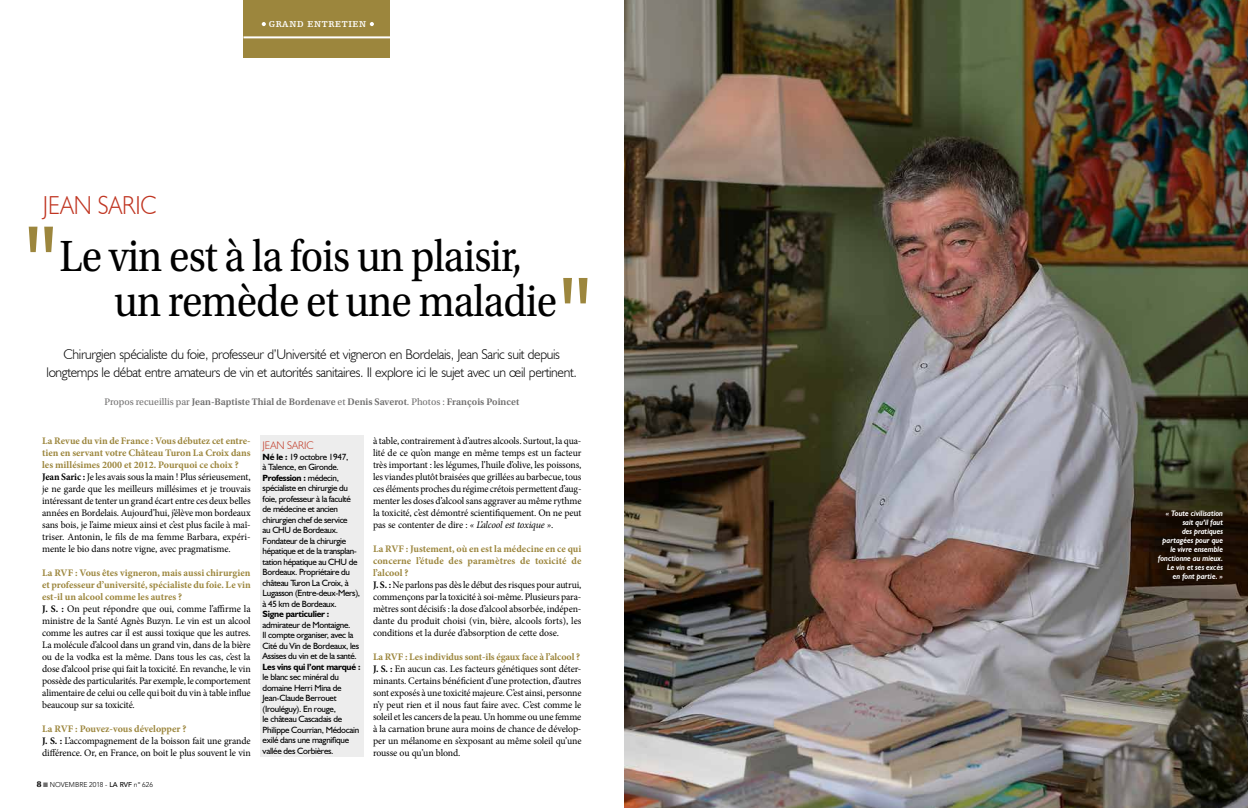
<style>
.page{position:relative;width:1248px;height:808px;background:#fff}
.page>*{position:absolute;margin:0;border:0;box-sizing:border-box;transform-origin:0 0}
.t1{font:46px/45px "Utopia Std";letter-spacing:-.02em;color:#000;scale:.9 1}
.t2{font:300 26px "Humanist 521 BT";letter-spacing:.01em;color:#c03521;scale:.9 1}
.t3{font:300 14px/18px "Humanist 521 BT";letter-spacing:-.025em;color:#000;text-align:center}
.t4{font:300 11px "Humanist 521 BT";letter-spacing:.005em;color:#c03521;scale:.96 1}
.t5{font:10px/12px "Minion Pro";letter-spacing:-.015em;color:#000}
.t6{font:600 10px "Utopia Std";color:#706f6f}
.t7{font:9px/10.5px "Humanist 521 BT";letter-spacing:-.03em;color:#000}
.t8{font:700 9px "Humanist 521 BT";letter-spacing:-.03em;color:#000}
.t9{font:700 9px "Humanist Slabserif 712 BT";letter-spacing:.07em;color:#fff}
.t10{font:italic 700 8px/9px "Humanist 521 BT";color:#fff;text-align:right;scale:.9 1}
.t11{font:300 7px "Avenir LT Std";color:#000}
.s1{font-family:"Verdana";font-size:90px;color:#9c863d}
.s2{font-weight:400}
.s3{font-style:italic}
.s4{font-weight:700;color:#9c863d}
.s5{font-weight:700}
.s6{font-family:"Utopia Std";font-weight:700;font-size:9px}
.s7{color:#706f6f}
.s8{font-weight:500}
</style>
<div class="page">
<div style="left:244px;top:0;width:146px;height:57px;background:#9c863d"></div>
<svg style="left:262px;top:22px;width:4px;height:4px"></svg>
<svg style="left:370px;top:22px;width:4px;height:4px"></svg>
<hr style="left:243px;top:36px;width:148px;height:2px;background:#fff">
<div style="left:260px;top:435px;width:103px;height:322px;background:#ededed"></div>
<img style="left:624px;top:0;width:623px;height:808px">
<p class="t9" style="left:269px;top:19px;width:99px">GRAND ENTRETIEN</p>
<h2 class="t2" style="left:43px;top:189px;width:128px">JEAN SARIC</h2>
<h1 class="t1" style="left:114px;top:234px;width:534px;text-indent:-92px"><span class="s1">"</span> Le vin est à la fois un plaisir,<br>un remède et une maladie<span class="s1">"</span></h1>
<h3 class="t3" style="left:47px;top:345px;width:532px">Chirurgien spécialiste du foie, professeur d’Université et vigneron en Bordelais, Jean Saric suit depuis longtemps le débat entre amateurs de vin et autorités sanitaires. Il explore ici le sujet avec un œil pertinent.</h3>
<p class="t6" style="left:104px;top:396px;width:416px"><span class="s2">Propos recueillis par</span> Jean-Baptiste Thial de Bordenave <span class="s2">et</span> Denis Saverot<span class="s2">. Photos :</span> François Poincet</p>
<p class="t5" style="left:373px;top:435px;width:210px;text-align:justify">à table, contrairement à d’autres alcools. Surtout, la qua&shy;lité de ce qu’on mange en même temps est un facteur très important : les légumes, l’huile d’olive, les poissons, les viandes plutôt braisées que grillées au barbecue, tous ces éléments proches du régime crétois permettent d’aug&shy;menter les doses d’alcool sans aggraver au même rythme la toxicité, c’est démontré scientifiquement. On ne peut pas se contenter de dire : <span class="s3">« L’alcool est toxique »</span>.</p>
<p class="t5" style="left:373px;top:543px;width:210px"><span class="s4">La RVF : Justement, où en est la médecine en ce qui concerne l’étude des paramètres de toxicité de l’alcool ?<br></span><span class="s5">J. S. :</span> Ne parlons pas dès le début des risques pour autrui, commençons par la toxicité à soi-même. Plusieurs para&shy;mètres sont décisifs : la dose d’alcool absorbée, indépen&shy;dante du produit choisi (vin, bière, alcools forts), les conditions et la durée d’absorption de cette dose.</p>
<p class="t5" style="left:373px;top:651px;width:210px"><span class="s4">La RVF : Les individus sont-ils égaux face à l’alcool ?<br></span><span class="s5">J. S. :</span> En aucun cas. Les facteurs génétiques sont déter&shy;minants. Certains bénéficient d’une protection, d’autres sont exposés à une toxicité majeure. C’est ainsi, personne n’y peut rien et il nous faut faire avec. C’est comme le soleil et les cancers de la peau. Un homme ou une femme à la carnation brune aura moins de chance de dévelop&shy;per un mélanome en s’exposant au même soleil qu’une rousse ou qu’un blond.</p>
<p class="t5" style="left:42px;top:435px;width:210px"><span class="s4">La Revue du vin de France : Vous débutez cet entre&shy;tien en servant votre Château Turon La Croix dans les millésimes 2000 et 2012. Pourquoi ce choix ?<br></span><span class="s5">Jean Saric :</span> Je les avais sous la main ! Plus sérieusement, je ne garde que les meilleurs millésimes et je trouvais intéressant de tenter un grand écart entre ces deux belles années en Bordelais. Aujourd’hui, j’élève mon bordeaux sans bois, je l’aime mieux ainsi et c’est plus facile à maî&shy;triser. Antonin, le fils de ma femme Barbara, expéri&shy;mente le bio dans notre vigne, avec pragmatisme.</p>
<p class="t5" style="left:42px;top:567px;width:210px"><span class="s4">La RVF : Vous êtes vigneron, mais aussi chirurgien et professeur d’université, spécialiste du foie. Le vin est-il un alcool comme les autres ?<br></span><span class="s5">J. S. :</span> On peut répondre que oui, comme l’affirme la ministre de la Santé Agnès Buzyn. Le vin est un alcool comme les autres car il est aussi toxique que les autres.<br>La molécule d’alcool dans un grand vin, dans de la bière ou de la vodka est la même. Dans tous les cas, c’est la dose d’alcool prise qui fait la toxicité. En revanche, le vin possède des particularités. Par exemple, le comportement alimentaire de celui ou celle qui boit du vin à table influe beaucoup sur sa toxicité.</p>
<p class="t5" style="left:42px;top:723px;width:210px"><span class="s4">La RVF : Pouvez-vous développer ?<br></span><span class="s5">J. S. :</span> L’accompagnement de la boisson fait une grande différence. Or, en France, on boit le plus souvent le vin</p>
<p class="t4" style="left:262px;top:439px;width:55px">JEAN SARIC</p>
<p class="t7" style="left:262px;top:451px;width:99px"><span class="s5">Né le :</span> 19 octobre 1947,<br>à Talence, en Gironde.<br><span class="s5">Profession :</span> médecin, spécialiste en chirurgie du foie, professeur à la faculté de médecine et ancien chirurgien chef de service<br>au CHU de Bordeaux.<br>Fondateur de la chirurgie hépatique et de la transplan&shy;tation hépatique au CHU de<br>Bordeaux. Propriétaire du château Turon La Croix, à<br>Lugasson (Entre-deux-Mers), à 45 km de Bordeaux.</p>
<p class="t8" style="left:262px;top:609px;width:68px">Signe particulier :</p>
<p class="t7" style="left:262px;top:619px;width:98px">admirateur de Montaigne.<br>Il compte organiser, avec la<br>Cité du Vin de Bordeaux, les<br>Assises du vin et de la santé.</p>
<p class="t8" style="left:262px;top:661px;width:99px">Les vins qui l’ont marqué :</p>
<p class="t7" style="left:262px;top:672px;width:98px">le blanc sec minéral du domaine Herri Mina de<br>Jean-Claude Berrouet (Irouléguy). En rouge,<br>le château Cascadais de<br>Philippe Courrian, Médocain exilé dans une magnifique vallée des Corbières.</p>
<p class="t11" style="left:37px;top:780px;width:118px"><span class="s6">8</span> <span class="s7">■</span> NOVEMBRE 2018 - <span class="s8">LA RVF</span> n° 626</p>
<p class="t10" style="left:1157px;top:509px;width:74px">« Toute civilisation sait qu’il faut<br>des pratiques partagées pour que le vivre ensemble fonctionne au mieux.<br>Le vin et ses excès en font partie. »</p>
</div>
